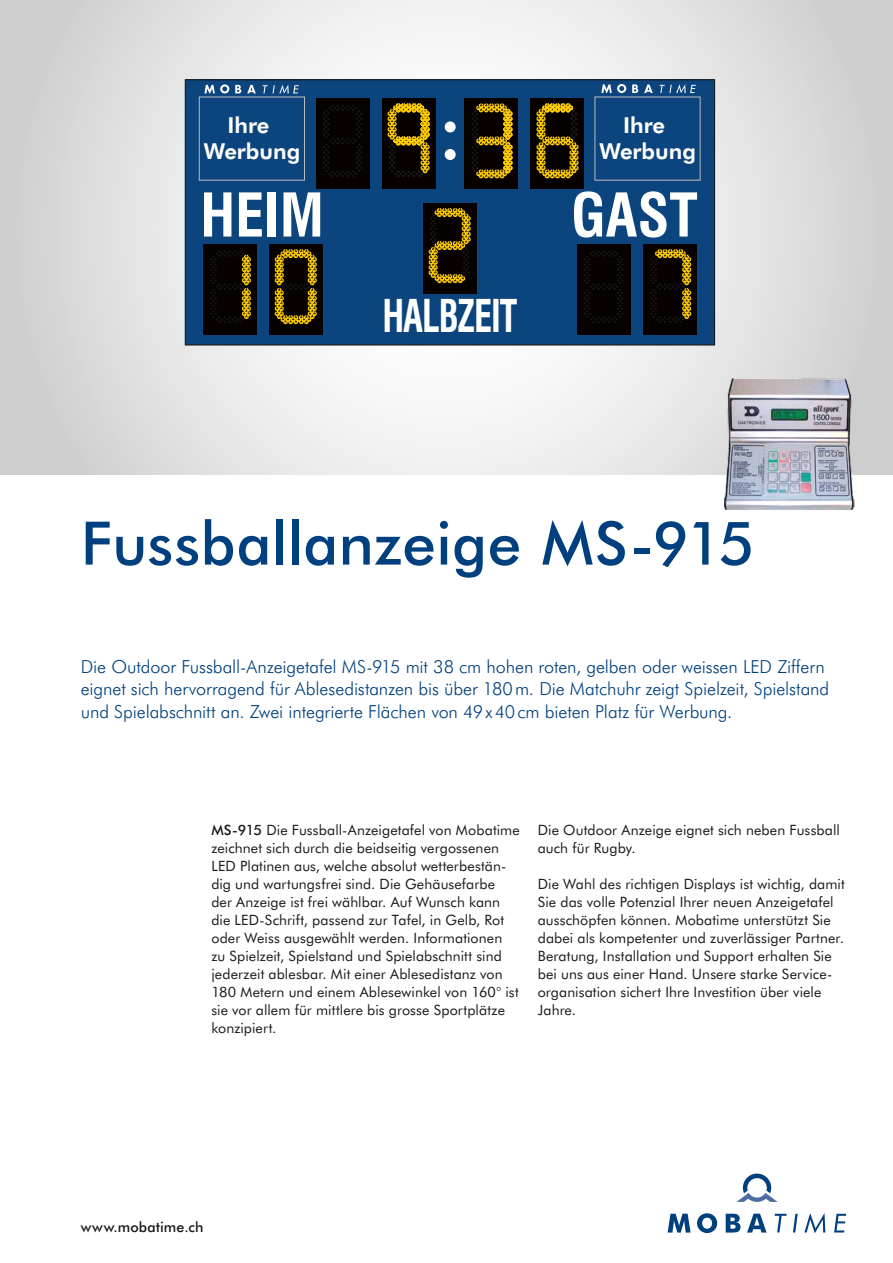
<style>
.page{position:relative;width:893px;height:1263px;background:#fff}
.page>*{position:absolute;margin:0;border:0;box-sizing:border-box;transform-origin:0 0}
.Headline{font:500 60px "Futura BT";letter-spacing:.005em;color:#00407e}
.t1{font:700 condensed 58.65px "Swiss 721 BT";color:#fff}
.t2{font:700 condensed 43.95px "Swiss 721 BT";letter-spacing:-.03em;color:#fff;scale:.83 1}
.t3{font:700 22.05px/26.4px "Futura BT";color:#fff;text-align:center}
.Einleitung{font:300 18px/22.5px "Futura BT";letter-spacing:-.005em;color:#00407e}
.Fliesstext{font:14.25px/18px "Futura BT";letter-spacing:.005em;color:#1a1a18}
.t4{font:500 14.25px "Futura BT";letter-spacing:.01em;color:#1a1a18}
.s1{font-weight:500}
</style>
<div class="page">
<svg style="left:668px;top:1214px;width:22px;height:18px"></svg>
<svg style="left:697px;top:1213px;width:20px;height:20px"></svg>
<svg style="left:726px;top:1214px;width:14px;height:18px"></svg>
<svg style="left:747px;top:1214px;width:20px;height:18px"></svg>
<svg style="left:736px;top:1173px;width:41px;height:29px"></svg>
<svg style="left:775px;top:1214px;width:12px;height:18px"></svg>
<svg style="left:793px;top:1214px;width:5px;height:18px"></svg>
<svg style="left:804px;top:1213px;width:21px;height:20px"></svg>
<svg style="left:834px;top:1214px;width:12px;height:18px"></svg>
<svg style="left:0;top:0;width:893px;height:475px"></svg>
<div style="left:185px;top:79px;width:530px;height:266px;background:#0c447d"></div>
<div style="left:203px;top:244px;width:54px;height:91px;background:#070200"></div>
<div style="left:269px;top:244px;width:53px;height:91px;background:#070200"></div>
<div style="left:316px;top:99px;width:53px;height:90px;background:#070200"></div>
<div style="left:382px;top:99px;width:53px;height:90px;background:#070200"></div>
<div style="left:464px;top:99px;width:54px;height:90px;background:#070200"></div>
<div style="left:530px;top:99px;width:54px;height:90px;background:#070200"></div>
<div style="left:423px;top:203px;width:54px;height:90px;background:#070200"></div>
<div style="left:577px;top:244px;width:54px;height:91px;background:#070200"></div>
<div style="left:643px;top:244px;width:54px;height:91px;background:#070200"></div>
<svg style="left:204px;top:84px;width:95px;height:10px"></svg>
<svg style="left:601px;top:84px;width:95px;height:9px"></svg>
<svg style="left:323px;top:105px;width:39px;height:72px"></svg>
<div style="left:445px;top:121px;width:11px;height:11px;background:#fff;border-radius:50%"></div>
<div style="left:445px;top:149px;width:11px;height:11px;background:#fff;border-radius:50%"></div>
<svg style="left:584px;top:250px;width:39px;height:73px"></svg>
<div style="left:199px;top:97px;width:106px;height:84px;border:1px solid #bbbcbd"></div>
<div style="left:594px;top:97px;width:107px;height:84px;border:1px solid #bbbcbd"></div>
<svg style="left:429px;top:208px;width:42px;height:75px"></svg>
<svg style="left:650px;top:249px;width:41px;height:74px"></svg>
<svg style="left:210px;top:250px;width:41px;height:73px"></svg>
<svg style="left:275px;top:249px;width:42px;height:75px"></svg>
<svg style="left:387px;top:103px;width:43px;height:74px"></svg>
<svg style="left:472px;top:103px;width:40px;height:75px"></svg>
<svg style="left:536px;top:103px;width:43px;height:75px"></svg>
<img style="left:725px;top:379px;width:129px;height:130px">
<p class="t3" style="left:203px;top:111px;width:98px">Ihre<br>Werbung</p>
<p class="t3" style="left:599px;top:111px;width:98px">Ihre<br>Werbung</p>
<p class="t1" style="left:200px;top:180px;width:125px">HEIM</p>
<p class="t1" style="left:571px;top:180px;width:128px">GAST</p>
<p class="t2" style="left:382px;top:289px;width:164px">HALBZEIT</p>
<p class="Headline" style="left:81px;top:505px;width:675px">Fussballanzeige MS-915</p>
<p class="Einleitung" style="left:81px;top:655px;width:750px">Die Outdoor Fussball-Anzeigetafel MS-915 mit 38 cm hohen roten, gelben oder weissen LED Ziffern eignet sich hervorragend für Ablesedistanzen bis über 180m. Die Matchuhr zeigt Spielzeit, Spielstand und Spielabschnitt an. Zwei integrierte Flächen von 49x40cm bieten Platz für Werbung.</p>
<p class="Fliesstext" style="left:211px;top:820px;width:310px"><span class="s1">MS-915</span> Die Fussball-Anzeigetafel von Mobatime zeichnet sich durch die beidseitig vergossenen LED Platinen aus, welche absolut wetterbestän&shy;dig und wartungsfrei sind. Die Gehäusefarbe<br>der Anzeige ist frei wählbar. Auf Wunsch kann die LED-Schrift, passend zur Tafel, in Gelb, Rot oder Weiss ausgewählt werden. Informationen zu Spielzeit, Spielstand und Spielabschnitt sind jederzeit ablesbar. Mit einer Ablesedistanz von 180 Metern und einem Ablesewinkel von 160° ist sie vor allem für mittlere bis grosse Sportplätze konzipiert.</p>
<p class="Fliesstext" style="left:538px;top:820px;width:304px">Die Outdoor Anzeige eignet sich neben Fussball auch für Rugby.</p>
<p class="Fliesstext" style="left:538px;top:874px;width:308px">Die Wahl des richtigen Displays ist wichtig, damit Sie das volle Potenzial Ihrer neuen Anzeigetafel ausschöpfen können. Mobatime unterstützt Sie dabei als kompetenter und zuverlässiger Partner.<br>Beratung, Installation und Support erhalten Sie bei uns aus einer Hand. Unsere starke Service&shy;organisation sichert Ihre Investition über viele Jahre.</p>
<p class="t4" style="left:81px;top:1218px;width:124px">www.mobatime.ch</p>
</div>
